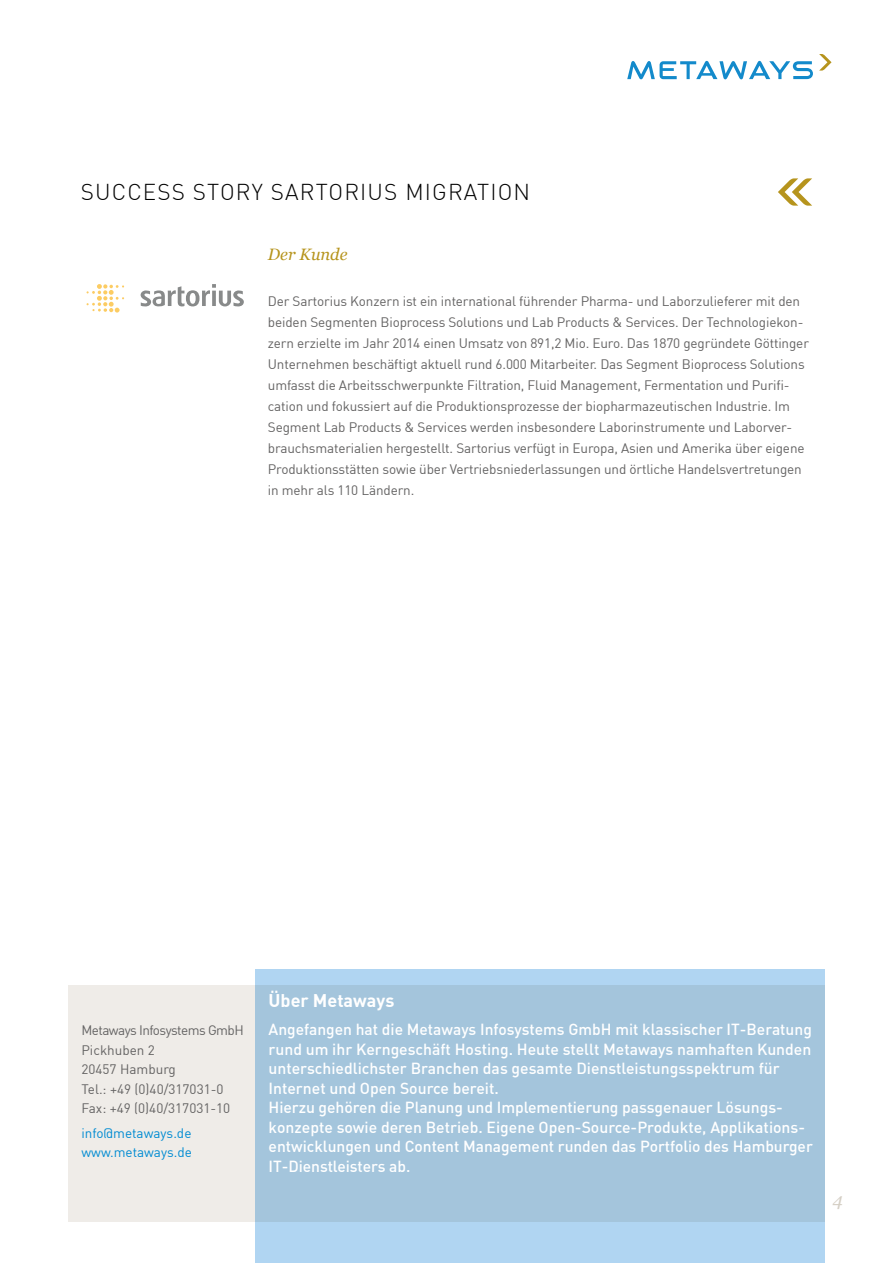
<style>
.page{position:relative;width:893px;height:1263px;background:#fff}
.page>*{position:absolute;margin:0;border:0;box-sizing:border-box;transform-origin:0 0}
.t1{font:300 22.5px "DIN";letter-spacing:.05em;color:#000}
.t2{font:700 18px "DIN";color:#fff}
.t3{font:italic 18px "Georgia";color:#d5cfc5}
.t4{font:italic 16.5px "Georgia";color:#b6941d}
.t5{font:500 15.75px/19.5px "DIN";color:#fff}
.t6{font:13.5px/21px "DIN";letter-spacing:-.01em;color:#646363}
.t7{font:13.5px/19.5px "DIN";color:#008bd2}
</style>
<div class="page">
<svg style="left:141px;top:284px;width:103px;height:23px"></svg>
<svg style="left:87px;top:284px;width:37px;height:29px"></svg>
<div style="left:256px;top:969px;width:569px;height:294px;background:#b0d5f2"></div>
<svg style="left:68px;top:985px;width:757px;height:237px;fill:#a4c5dc"></svg>
<svg style="left:627px;top:61px;width:186px;height:18px"></svg>
<svg style="left:819px;top:54px;width:12px;height:17px"></svg>
<svg style="left:778px;top:178px;width:34px;height:28px"></svg>
<h1 class="t1" style="left:81px;top:178px;width:451px">SUCCESS STORY SARTORIUS MIGRATION</h1>
<p class="t4" style="left:268px;top:242px;width:81px">Der Kunde</p>
<p class="t6" style="left:268px;top:290px;width:543px">Der Sartorius Konzern ist ein international führender Pharma- und Laborzulieferer mit den beiden Segmenten Bioprocess Solutions und Lab Products &amp; Services. Der Technologiekon&shy;zern erzielte im Jahr 2014 einen Umsatz von 891,2 Mio. Euro. Das 1870 gegründete Göttinger Unternehmen beschäftigt aktuell rund 6.000 Mitarbeiter. Das Segment Bioprocess Solutions umfasst die Arbeitsschwerpunkte Filtration, Fluid Management, Fermentation und Purifi&shy;cation und fokussiert auf die Produktionsprozesse der biopharmazeutischen Industrie. Im Segment Lab Products &amp; Services werden insbesondere Laborinstrumente und Laborver&shy;brauchsmaterialien hergestellt. Sartorius verfügt in Europa, Asien und Amerika über eigene Produktionsstätten sowie über Vertriebsniederlassungen und örtliche Handelsvertretungen in mehr als 110 Ländern.</p>
<p class="t6" style="left:81px;top:1020px;width:164px;line-height:19.5px">Metaways Infosystems GmbH<br>Pickhuben 2<br>20457 Hamburg<br>Tel.: +49 (0)40/317031-0<br>Fax: +49 (0)40/317031-10</p>
<p class="t7" style="left:81px;top:1123px;width:112px">info@metaways.de www.metaways.de</p>
<h2 class="t2" style="left:269px;top:989px;width:127px">Über Metaways</h2>
<p class="t5" style="left:269px;top:1019px;width:546px">Angefangen hat die Metaways Infosystems GmbH mit klassischer IT-Beratung rund um ihr Kerngeschäft Hosting. Heute stellt Metaways namhaften Kunden unterschiedlichster Branchen das gesamte Dienstleistungsspektrum für Internet und Open Source bereit.<br>Hierzu gehören die Planung und Implementierung passgenauer Lösungs&shy;konzepte sowie deren Betrieb. Eigene Open-Source-Produkte, Applikations&shy;entwicklungen und Content Management runden das Portfolio des Hamburger IT-Dienstleisters ab.</p>
<h2 class="t3" style="left:832px;top:1187px;width:12px">4</h2>
</div>
